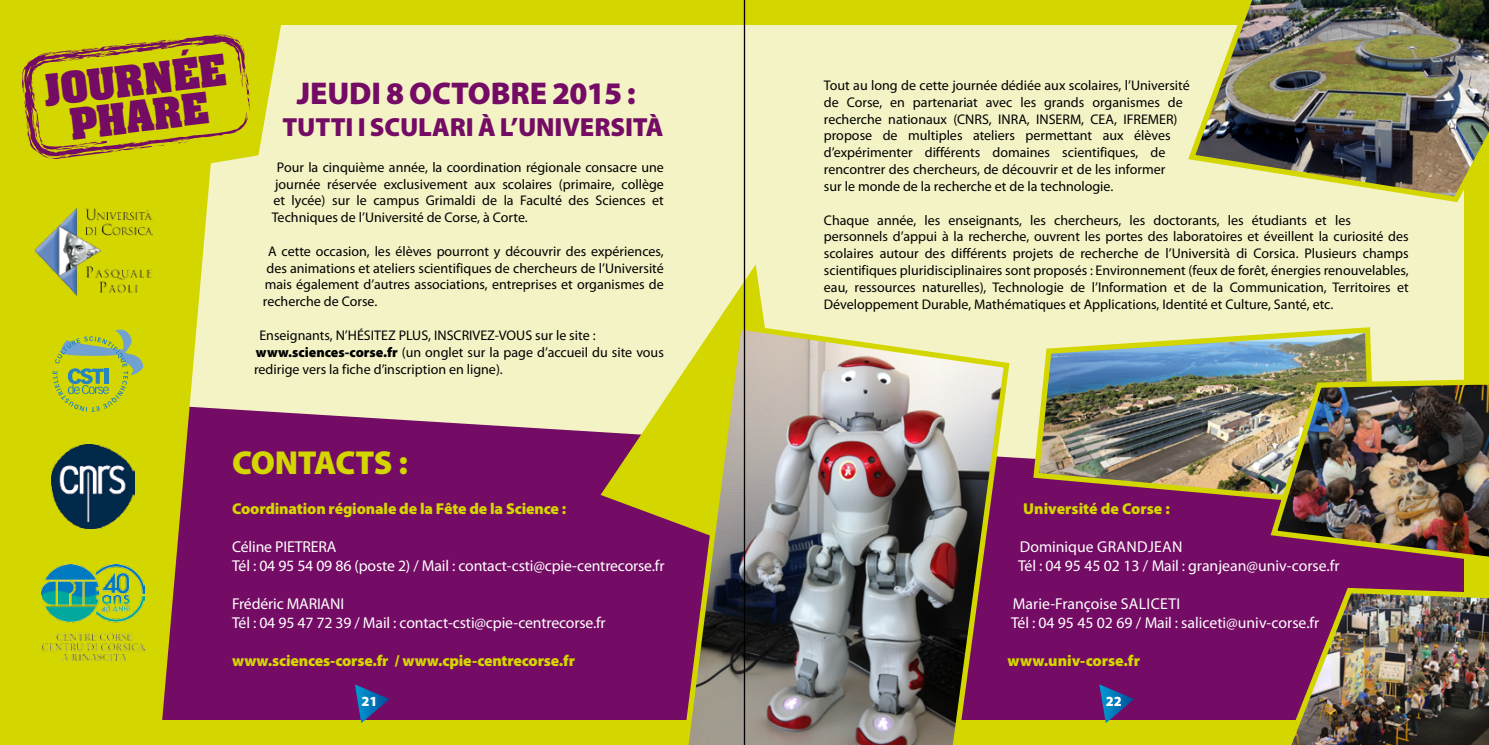
<style>
.page{position:relative;width:1489px;height:745px;background:#fff}
.page>*{position:absolute;margin:0;border:0;box-sizing:border-box;transform-origin:0 0}
.t1{font:700 36.93px/36.1px "Aachen";color:#740b64;text-align:center}
.t2{font:900 33.25px "Myriad Pro";letter-spacing:-.02em;color:#d4d600}
.t3{font:900 31.5px "Myriad Pro";letter-spacing:-.025em;color:#740b64}
.t4{font:900 26.25px "Myriad Pro";color:#740b64}
.t5{font:15.75px/18.9px "Myriad Pro";letter-spacing:-.01em;color:#fff}
.t6{font:900 15.75px "Myriad Pro";letter-spacing:-.01em;color:#d4d600}
.t7{font:14px/16.8px "Myriad Pro";color:#000}
.t8{font:900 14px "Myriad Pro";color:#fff}
.s1{font-weight:900}
</style>
<div class="page">
<div style="left:0;top:0;width:1488px;height:744px;background:#f3f3c6"></div>
<div style="left:225px;top:409px;width:1238px;height:310px;background:#740b64"></div>
<svg style="left:0;top:198px;width:225px;height:521px;background:#c4b21f"></svg>
<svg style="left:53px;top:329px;width:92px;height:82px;background:#b2c531"></svg>
<img style="left:51px;top:444px;width:84px;height:84px">
<svg style="left:600px;top:264px;width:164px;height:304px"></svg>
<svg style="left:0;top:25px;width:281px;height:173px;fill:#d4d600"></svg>
<img style="left:42px;top:564px;width:102px;height:96px">
<img style="left:34px;top:206px;width:118px;height:90px">
<div style="left:0;top:719px;width:1488px;height:25px;background:#d4d600"></div>
<div style="left:0;top:0;width:1488px;height:25px;background:#d4d600"></div>
<div style="left:1463px;top:0;width:25px;height:744px;background:#d4d600"></div>
<img style="left:1030px;top:327px;width:342px;height:184px">
<img style="left:679px;top:321px;width:333px;height:423px">
<img style="left:1188px;top:0;width:300px;height:205px">
<img style="left:1266px;top:375px;width:222px;height:195px">
<img style="left:1271px;top:583px;width:217px;height:161px">
<svg style="left:22px;top:34px;width:228px;height:125px;background:#c9c00a"></svg>
<svg style="left:355px;top:684px;width:34px;height:38px"></svg>
<svg style="left:1099px;top:684px;width:35px;height:38px"></svg>
<hr style="left:743px;top:0;width:2px;height:744px;background:#000">
<h1 class="t1" style="left:42px;top:72px;width:183px;rotate:-7deg">JOURNÉE<br>PHARE</h1>
<h3 class="t3" style="left:297px;top:76px;width:32px">Jeudi</h3>
<h3 class="t3" style="left:386px;top:76px;width:44px">8 octobre</h3>
<h3 class="t3" style="left:552px;top:76px;width:85px">2015 :</h3>
<h3 class="t4" style="left:282px;top:112px;width:30px">Tutti</h3>
<h3 class="t4" style="left:358px;top:112px;width:28px">i sculari</h3>
<h3 class="t4" style="left:478px;top:112px;width:56px">à l’universit</h3>
<h3 class="t4" style="left:646px;top:112px;width:19px">à</h3>
<p class="t7" style="left:272px;top:158px;width:394px;text-align:justify;text-indent:5px">Pour la cinquième année, la coordination régionale consacre une journée réservée exclusivement aux scolaires (primaire, collège et lycée) sur le campus Grimaldi de la Faculté des Sciences et Techniques de l’Université de Corse, à Corte.</p>
<p class="t7" style="left:263px;top:242px;width:402px;text-align:justify;text-indent:5px">A cette occasion, les élèves pourront y découvrir des expériences, des animations et ateliers scientifiques de chercheurs de l’Université mais également d’autres associations, entreprises et organismes de recherche de Corse.</p>
<p class="t7" style="left:254px;top:326px;width:411px;text-indent:5px">Enseignants, N’HÉSITEZ PLUS, INSCRIVEZ-VOUS sur le site : <span class="s1">www.sciences-corse.fr</span> (un onglet sur la page d’accueil du site vous redirige vers la fiche d’inscription en ligne).</p>
<h2 class="t2" style="left:232px;top:444px;width:177px">CONTACTS :</h2>
<p class="t6" style="left:232px;top:499px;width:336px">Coordination régionale de la Fête de la Science :</p>
<p class="t5" style="left:232px;top:536px;width:434px">Céline PIETRERA<br>Tél : 04 95 54 09 86 (poste 2) / Mail : contact-csti@cpie-centrecorse.fr</p>
<p class="t5" style="left:232px;top:593px;width:375px">Frédéric MARIANI<br>Tél : 04 95 47 72 39 / Mail : contact-csti@cpie-centrecorse.fr</p>
<p class="t6" style="left:232px;top:650px;width:344px">www.sciences-corse.fr / www.cpie-centrecorse.fr</p>
<p class="t7" style="left:823px;top:77px;width:367px">Tout au long de cette journée dédiée aux scolaires, l’Université de Corse, en partenariat avec les grands organismes de recherche nationaux (CNRS, INRA, INSERM, CEA, IFREMER) propose de multiples ateliers permettant aux élèves d’expérimenter différents domaines scientifiques, de rencontrer des chercheurs, de découvrir et de les informer<br>sur le monde de la recherche et de la technologie.</p>
<p class="t7" style="left:823px;top:211px;width:586px">Chaque année, les enseignants, les chercheurs, les doctorants, les étudiants et les personnels d’appui à la recherche, ouvrent les portes des laboratoires et éveillent la curiosité des scolaires autour des différents projets de recherche de l’Università di Corsica. Plusieurs champs scientifiques pluridisciplinaires sont proposés : Environnement (feux de forêt, énergies renouvelables, eau, ressources naturelles), Technologie de l’Information et de la Communication, Territoires et Développement Durable, Mathématiques et Applications, Identité et Culture, Santé, etc.</p>
<p class="t6" style="left:1023px;top:499px;width:148px">Université de Corse :</p>
<p class="t5" style="left:1018px;top:536px;width:323px">Dominique Grandjean<br>Tél : 04 95 45 02 13 / Mail : granjean@univ-corse.fr</p>
<p class="t5" style="left:1011px;top:593px;width:310px">Marie-Françoise Saliceti<br>Tél : 04 95 45 02 69 / Mail : saliceti@univ-corse.fr</p>
<p class="t6" style="left:1007px;top:650px;width:134px">www.univ-corse.fr</p>
<p class="t8" style="left:361px;top:693px;width:18px">21</p>
<p class="t8" style="left:1105px;top:693px;width:18px">22</p>
</div>
